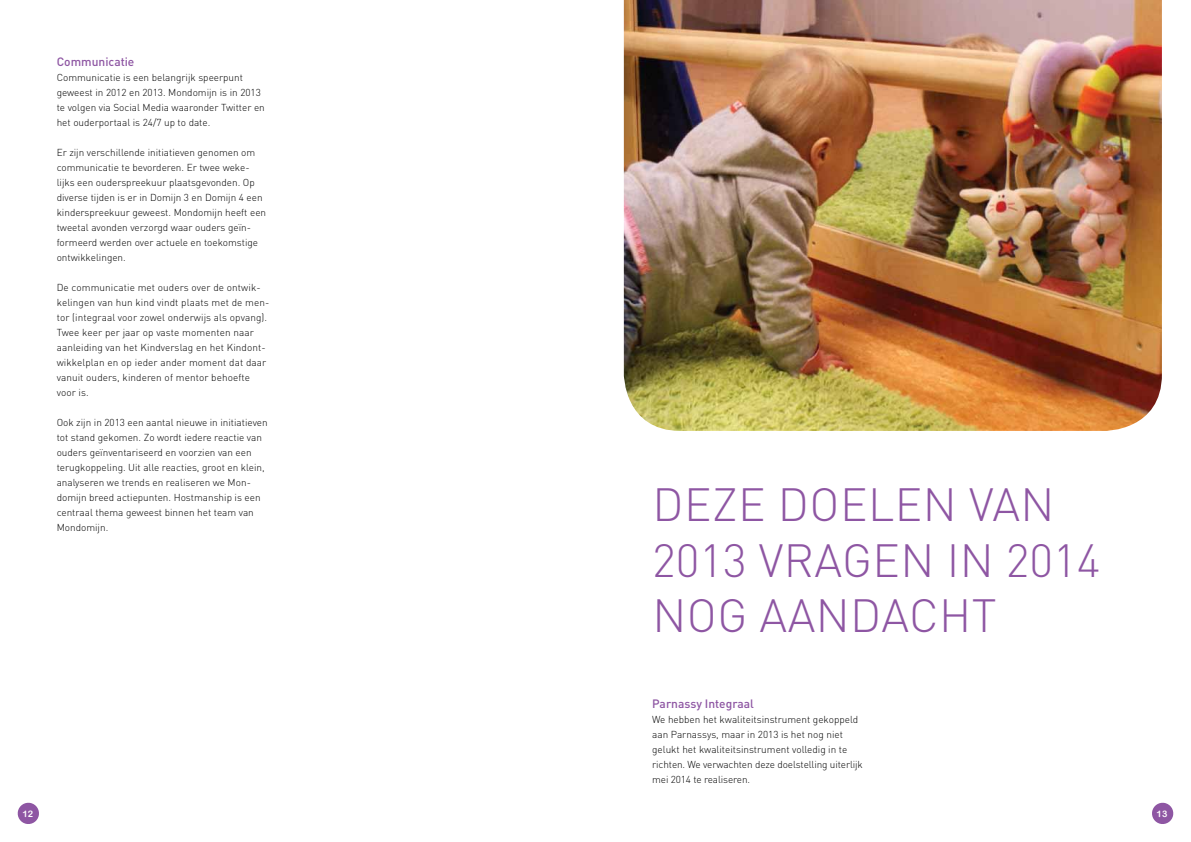
<style>
.page{position:relative;width:1191px;height:842px;background:#fff}
.page>*{position:absolute;margin:0;border:0;box-sizing:border-box;transform-origin:0 0}
.t1{font:300 46px/55.2px "DIN Pro";letter-spacing:.01em;color:#8e56a3}
.t2{font:500 12px "DIN Pro";color:#8e56a3}
.t3{font:300 10px/15px "DIN Pro";color:#000}
.t4{font:9px "Arial Rounded MT Bold";color:#fff}
</style>
<div class="page">
<img style="left:624px;top:0;width:537px;height:431px">
<svg style="left:1152px;top:802px;width:22px;height:22px"></svg>
<svg style="left:17px;top:802px;width:22px;height:22px"></svg>
<p class="t2" style="left:57px;top:53px;width:79px">Communicatie</p>
<p class="t3" style="left:57px;top:69px;width:210px">Communicatie is een belangrijk speerpunt geweest in 2012 en 2013. Mondomijn is in 2013 te volgen via Social Media waaronder Twitter en het ouderportaal is 24/7 up to date.</p>
<p class="t3" style="left:57px;top:144px;width:211px">Er zijn verschillende initiatieven genomen om communicatie te bevorderen. Er twee weke&shy;lijks een ouderspreekuur plaatsgevonden. Op diverse tijden is er in Domijn 3 en Domijn 4 een kinderspreekuur geweest. Mondomijn heeft een tweetal avonden verzorgd waar ouders geïn&shy;formeerd werden over actuele en toekomstige ontwikkelingen.</p>
<p class="t3" style="left:57px;top:279px;width:214px">De communicatie met ouders over de ontwik&shy;kelingen van hun kind vindt plaats met de men&shy;tor (integraal voor zowel onderwijs als opvang).<br>Twee keer per jaar op vaste momenten naar aanleiding van het Kindverslag en het Kindont&shy;wikkelplan en op ieder ander moment dat daar vanuit ouders, kinderen of mentor behoefte voor is.</p>
<p class="t3" style="left:57px;top:414px;width:212px">Ook zijn in 2013 een aantal nieuwe in initiatieven tot stand gekomen. Zo wordt iedere reactie van ouders geïnventariseerd en voorzien van een terugkoppeling. U it alle reacties, groot en klein, analyseren we trends en realiseren we Mon&shy;domijn breed actiepunten. Hostmanship is een centraal thema geweest binnen het team van Mondomijn.</p>
<h1 class="t1" style="left:652px;top:475px;width:450px">Deze doelen van<br>2013 vragen i n 2014 nog aandacht</h1>
<p class="t2" style="left:652px;top:695px;width:103px">Parnassy Integraal</p>
<p class="t3" style="left:652px;top:711px;width:212px">We hebben het kwaliteitsinstrument gekoppeld aan Parnassys, maar in 2013 is het nog niet gelukt het kwaliteitsinstrument volledig in te richten. We verwachten deze doelstelling uiterlijk mei 2014 te realiseren.</p>
<p class="t4" style="left:22px;top:808px;width:12px">12</p>
<p class="t4" style="left:1156px;top:808px;width:12px">13</p>
</div>
